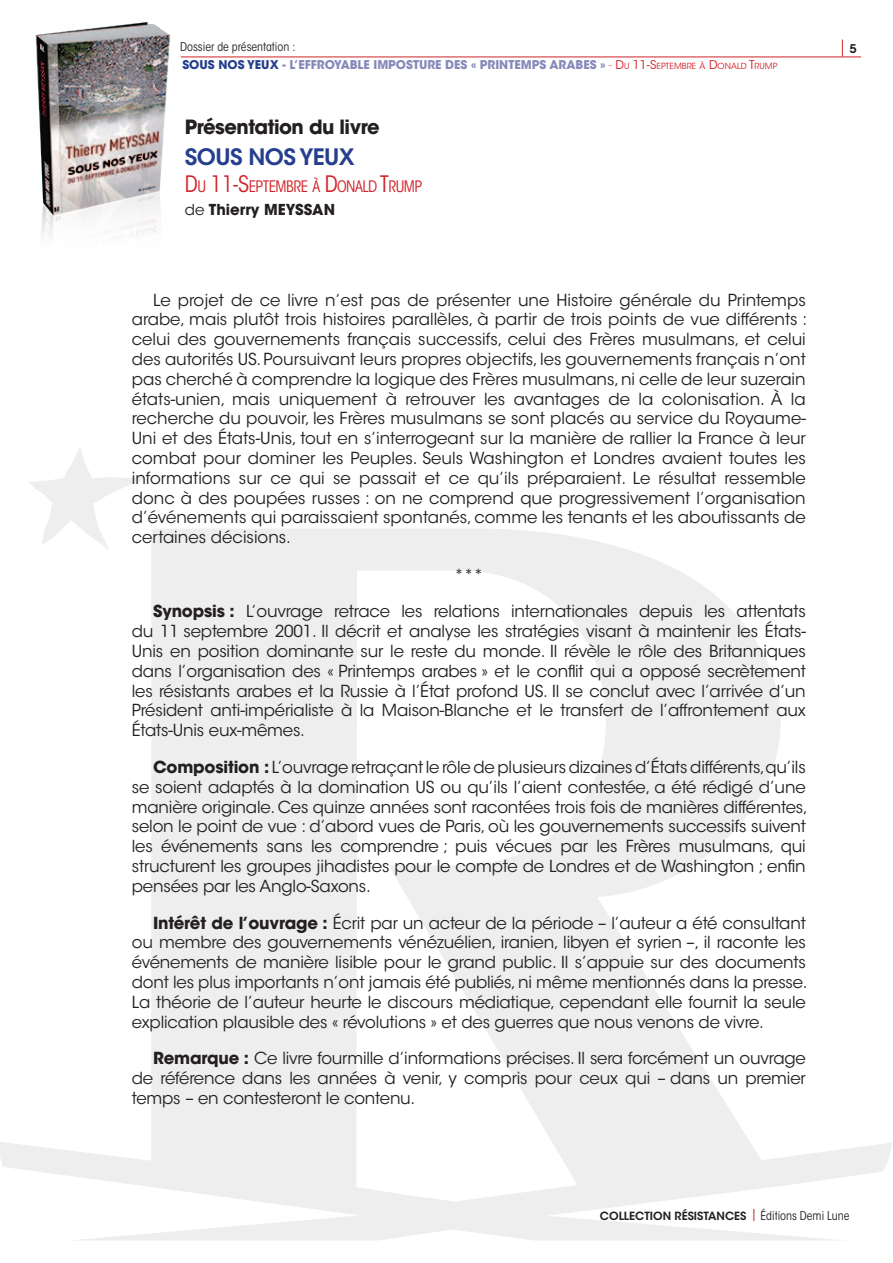
<style>
.page{position:relative;width:893px;height:1263px;background:#fff}
.page>*{position:absolute;margin:0;border:0;box-sizing:border-box;transform-origin:0 0}
.t1{font:600 22.5px "ITC Avant Garde Std";letter-spacing:-.025em;color:#253f8e}
.t2{font:700 19.5px "ITC Avant Garde Std";letter-spacing:-.025em;color:#231f20}
.t3{font:16.5px/19.8px "ITC Avant Garde Std";letter-spacing:-.01em;color:#231f20;text-align:justify}
.t4{font:condensed 15.75px "ITC Avant Garde Std";letter-spacing:-.035em;color:#d1232a}
.t5{font:700 15px "ITC Avant Garde Std";color:#231f20}
.t6{font:700 12px "ITC Avant Garde Std";color:#8688ba}
.t7{font:condensed 12px "ITC Avant Garde Std";color:#231f20}
.t8{font:600 12px "ITC Avant Garde Std";color:#231f20}
.t9{font:600 11.25px "ITC Avant Garde Std";color:#231f20}
.t10{font:8.4px "ITC Avant Garde Std";color:#d1232a}
.s1{color:#253f8e}
.s2{font-weight:700;font-size:12px;color:#8688ba}
.s3{font-size:12px;color:#e59279}
.s4{font-size:12px}
.s5{font-size:22.5px}
.s6{font-weight:400}
.s7{font-weight:700}
.s8{font-weight:700;font-size:21.6px;color:#d1232a}
.s9{font-weight:400;font-stretch:condensed;font-size:12px}
</style>
<div class="page">
<svg style="left:151px;top:529px;width:630px;height:612px;fill:#eeeeef"></svg>
<svg style="left:0;top:1141px;width:892px;height:99px;fill:#eeeeef"></svg>
<svg style="left:29px;top:447px;width:116px;height:103px"></svg>
<img style="left:35px;top:22px;width:136px;height:214px">
<svg style="left:842px;top:40px;width:1px;height:17px"></svg>
<hr style="left:181px;top:57px;width:680px;height:1px;background:#d1232a">
<p class="t7" style="left:180px;top:40px;width:117px">Dossier de présentation :</p>
<p class="t8" style="left:850px;top:41px;width:9px">5</p>
<p class="t6" style="left:182px;top:57px;width:301px"><span class="s1">Sous nos yeux</span> - L’Effroyable Imposture des « Pri</p>
<p class="t6" style="left:499px;top:57px;width:60px">ntemps ara</p>
<p class="t10" style="left:576px;top:61px;width:203px"><span class="s2">bes »</span> <span class="s3">-</span> <span class="s4">D</span>U <span class="s4">11-S</span>EPTEMBRE À <span class="s4">D</span>ONALD <span class="s4">T</span>RUMP</p>
<p class="t2" style="left:185px;top:114px;width:196px">Présentation du livre</p>
<h1 class="t1" style="left:185px;top:143px;width:171px">SOUS NOS YEUX</h1>
<p class="t4" style="left:185px;top:177px;width:239px"><span class="s5">D</span>U <span class="s5">11-S</span>EPTEMBRE À <span class="s5">D</span>ONALD <span class="s5">T</span>RUMP</p>
<p class="t5" style="left:185px;top:199px;width:150px"><span class="s6">de</span> Thierry MEYSSAN</p>
<p class="t3" style="left:132px;top:290px;width:677px;text-indent:21px">Le projet de ce livre n’est pas de présenter une Histoire générale du Printemps arabe, mais plutôt trois histoires parallèles, à partir de trois points de vue différents : celui des gouvernements français successifs, celui des Frères musulmans, et celui des autorités US. Poursuivant leurs propres objectifs, les gouvernements français n’ont pas cherché à comprendre la logique des Frères musulmans, ni celle de leur suzerain états-unien, mais uniquement à retrouver les avantages de la colonisation. À la recherche du pouvoir, les Frères musulmans se sont placés au service du Royaume-Uni et des États-Unis, tout en s’interrogeant sur la manière de rallier la France à leur combat pour dominer les Peuples. Seuls Washington et Londres avaient toutes les informations sur ce qui se passait et ce qu’ils préparaient. Le résultat ressemble donc à des poupées russes : on ne comprend que progressivement l’organisation d’événements qui paraissaient spontanés, comme les tenants et les aboutissants de certaines décisions.</p>
<p class="t3" style="left:454px;top:565px;width:31px">***</p>
<p class="t3" style="left:132px;top:602px;width:676px;text-indent:21px"><span class="s7">Synopsis :</span> L’ouvrage retrace les relations internationales depuis les attentats du 11 septembre 2001. Il décrit et analyse les stratégies visant à maintenir les États-Unis en position dominante sur le reste du monde. Il révèle le rôle des Britanniques dans l’organisation des « Printemps arabes » et le conflit qui a opposé secrètement les résistants arabes et la Russie à l’État profond US. Il se conclut avec l’arrivée d’un Président anti-impérialiste à la Maison-Blanche et le transfert de l’affrontement aux États-Unis eux-mêmes.</p>
<p class="t3" style="left:132px;top:757px;width:677px;text-align:left;text-indent:21px"><span class="s7">Composition :</span> L’ouvrage retraçant le rôle de plusieurs dizaines d’États différents,qu’ils se soient adaptés à la domination US ou qu’ils l’aient contestée, a été rédigé d’une manière originale. Ces quinze années sont racontées trois fois de manières différentes, selon le point de vue : d’abord vues de Paris, où les gouvernements successifs suivent les événements sans les comprendre ; puis vécues par les Frères musulmans, qui structurent les groupes jihadistes pour le compte de Londres et de Washington ; enfin pensées par les Anglo-Saxons.</p>
<p class="t3" style="left:132px;top:913px;width:677px;text-indent:21px"><span class="s7">Intérêt de l’ouvrage :</span> Écrit par un acteur de la période – l’auteur a été consultant ou membre des gouvernements vénézuélien, iranien, libyen et syrien –, il raconte les événements de manière lisible pour le grand public. Il s’appuie sur des documents dont les plus importants n’ont jamais été publiés, ni même mentionnés dans la presse.<br>La théorie de l’auteur heurte le discours médiatique, cependant elle fournit la seule explication plausible des « révolutions » et des guerres que nous venons de vivre.</p>
<p class="t3" style="left:132px;top:1049px;width:675px;text-indent:21px"><span class="s7">Remarque :</span> Ce livre fourmille d’informations précises. Il sera forcément un ouvrage de référence dans les années à venir, y compris pour ceux qui – dans un premier temps – en contesteront le contenu.</p>
<p class="t9" style="left:600px;top:1208px;width:251px">COLLECTION RÉSISTANCES <span class="s8">ı</span> <span class="s9">Éditions Demi Lune</span></p>
</div>
